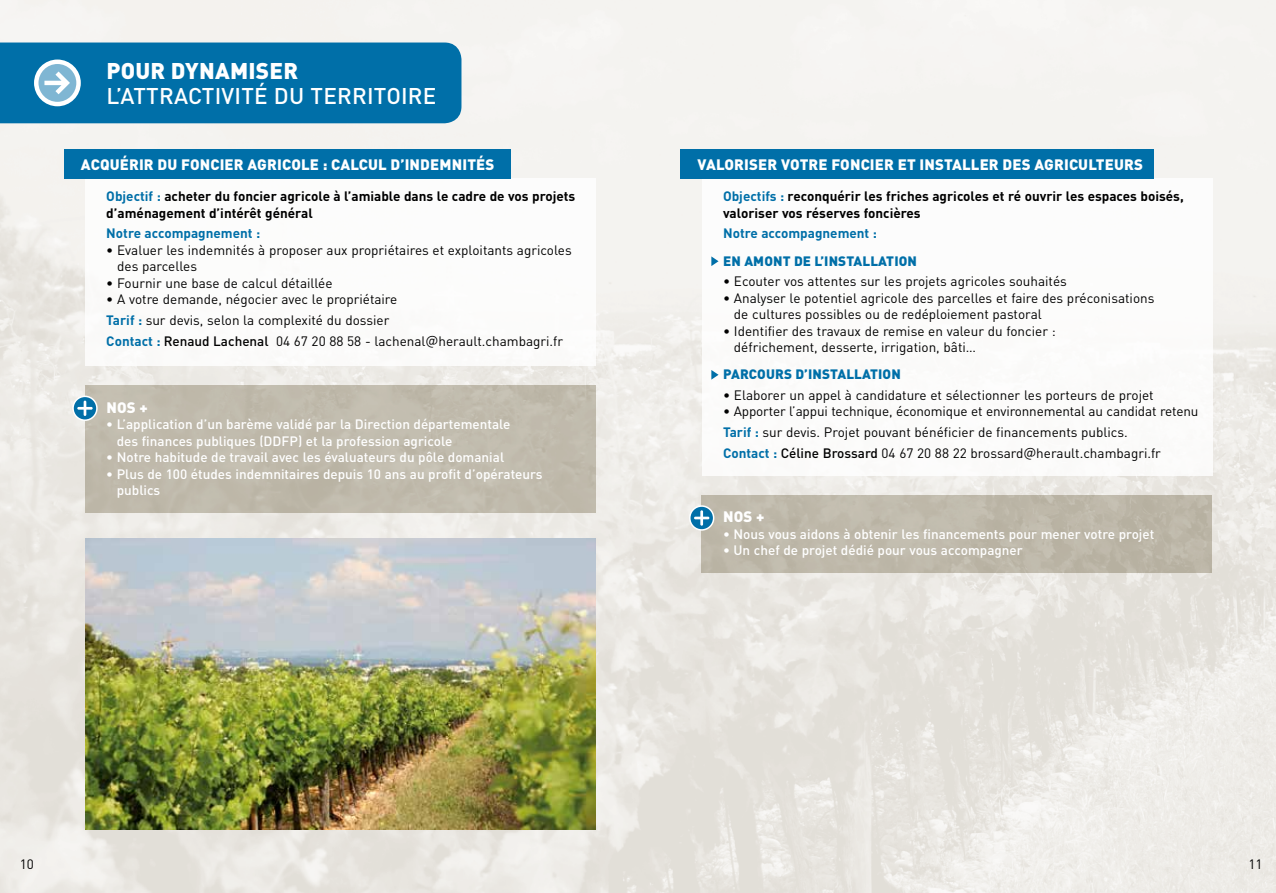
<style>
.page{position:relative;width:1276px;height:893px;background:#fff}
.page>*{position:absolute;margin:0;border:0;box-sizing:border-box;transform-origin:0 0}
.t1{font:500 22.5px "DINOT";letter-spacing:.01em;color:#fff}
.t2{font:900 22.5px "DINOT";letter-spacing:.01em;color:#fff}
.t3{font:900 15px "DINOT";letter-spacing:.01em;color:#fff}
.t4{font:13.5px/20.7px "DINOT";color:#000}
.t5{font:500 13.5px/16.5px "DINOT";color:#fff}
.t6{font:700 13.5px/16.5px "DINOT";color:#000}
.t7{font:900 13.5px "DINOT";letter-spacing:.01em;color:#006fa8}
.t8{font:700 13.5px "DINOT";color:#006fa8}
.s1{color:#006fa8}
.s2{font-weight:700;color:#006fa8}
.s3{font-weight:500}
</style>
<div class="page">
<img style="left:0;top:0;width:1276px;height:893px">
<div style="left:0;top:43px;width:461px;height:80px;background:#006fa8"></div>
<div style="left:85px;top:386px;width:510px;height:127px;background:#c1bbac"></div>
<svg style="left:73px;top:396px;width:24px;height:24px"></svg>
<div style="left:72px;top:396px;width:26px;height:25px;border:2px solid #fff;border-radius:50%"></div>
<svg style="left:77px;top:401px;width:16px;height:15px"></svg>
<div style="left:85px;top:179px;width:510px;height:187px;background:#fff"></div>
<div style="left:64px;top:149px;width:446px;height:30px;background:#006fa8"></div>
<img style="left:85px;top:539px;width:510px;height:290px">
<div style="left:702px;top:495px;width:510px;height:78px;background:#bfb8a9"></div>
<svg style="left:690px;top:506px;width:23px;height:24px"></svg>
<div style="left:689px;top:505px;width:25px;height:26px;border:2px solid #fff;border-radius:50%"></div>
<svg style="left:694px;top:510px;width:15px;height:16px"></svg>
<div style="left:702px;top:179px;width:510px;height:297px;background:#fff"></div>
<div style="left:680px;top:149px;width:473px;height:30px;background:#006fa8"></div>
<svg style="left:711px;top:256px;width:7px;height:10px"></svg>
<svg style="left:711px;top:370px;width:7px;height:10px"></svg>
<h1 class="t2" style="left:106px;top:56px;width:193px">POUR DYNAMISER</h1>
<h1 class="t1" style="left:106px;top:82px;width:331px">l’ATTRACTIVITé DU TERRITOIRE</h1>
<p class="t3" style="left:81px;top:154px;width:57px">ACQUÉRIR</p>
<p class="t3" style="left:158px;top:154px;width:34px">DU FON</p>
<p class="t3" style="left:210px;top:154px;width:18px">CIER</p>
<p class="t3" style="left:247px;top:154px;width:193px">AGRICOLE : CALCUL D’IN DEMNIT</p>
<p class="t3" style="left:476px;top:154px;width:20px">ÉS</p>
<p class="t6" style="left:106px;top:188px;width:470px"><span class="s1">Objectif :</span> acheter du foncier agricole à l’amiable dans le cadre de vos projets d’aménagement d’intérêt général</p>
<p class="t8" style="left:106px;top:225px;width:155px">Notre accompagnement :</p>
<p class="t4" style="left:117px;top:242px;width:456px;line-height:16.5px;text-indent:-11px">• Evaluer les indemnités à proposer aux propriétaires et exploitants agricoles des parcelles</p>
<p class="t4" style="left:106px;top:273px;width:228px">• Fournir une base de calcul détaillée</p>
<p class="t4" style="left:106px;top:289px;width:458px">• A votre demande, négocier avec le propriétaire<br><span class="s2">Tarif :</span> sur devis, selon la complexité du dossier<br><span class="s2">Contact :</span> <span class="s3">Renaud Lachenal</span> 04 67 20 88 58 - lachenal@herault.chambagri.fr</p>
<p class="t3" style="left:106px;top:397px;width:43px">NOS +</p>
<p class="t5" style="left:117px;top:416px;width:395px;text-indent:-10px">• L’application d’un barème validé par la Direction départementale des finances publiques (DDFP) et la profession agricole</p>
<p class="t5" style="left:106px;top:449px;width:399px">• Notre habitude de travail avec les évaluateurs du pôle domanial</p>
<p class="t5" style="left:117px;top:465px;width:427px;text-indent:-10px">• Plus de 100 études indemnitaires depuis 10 ans au profit d’opérateurs publics</p>
<p class="t3" style="left:697px;top:154px;width:94px">VALORISER VOTRE</p>
<p class="t3" style="left:831px;top:154px;width:10px">FON</p>
<p class="t3" style="left:860px;top:154px;width:18px">CIER</p>
<p class="t3" style="left:898px;top:154px;width:247px">ET INSTALLER DES AGRI CULTEURS</p>
<p class="t6" style="left:723px;top:188px;width:462px"><span class="s1">Objectifs :</span> reconquérir les friches agricoles et ré ouvrir les espaces boisés, valoriser vos réserves foncières</p>
<p class="t8" style="left:723px;top:225px;width:155px">Notre accompagnement :</p>
<p class="t7" style="left:723px;top:252px;width:41px">EN AMONT</p>
<p class="t7" style="left:794px;top:252px;width:101px">DE L’INSTALLATION</p>
<p class="t4" style="left:723px;top:271px;width:345px">• Ecouter vos attentes sur les projets agricoles souhaités</p>
<p class="t4" style="left:734px;top:289px;width:422px;line-height:16.5px;text-indent:-11px">• Analyser le potentiel agricole des parcelles et faire des préconisations de cultures possibles ou de redéploiement pastoral</p>
<p class="t4" style="left:734px;top:322px;width:323px;line-height:16.5px;text-indent:-11px">• Identifier des travaux de remise en valeur du foncier : défrichement, desserte, irrigation, bâti…</p>
<p class="t7" style="left:723px;top:365px;width:156px">PARCOURS D’INSTALLATION</p>
<p class="t4" style="left:723px;top:385px;width:432px">• Elaborer un appel à candidature et sélectionner les porteurs de projet</p>
<p class="t4" style="left:723px;top:401px;width:477px">• Apporter l’appui technique, économique et environnemental au candidat retenu<br><span class="s2">Tarif :</span> sur devis. Projet pouvant bénéficier de financements publics.<br><span class="s2">Contact :</span> <span class="s3">Céline Brossard</span> 04 67 20 88 22 brossard@herault.chambagri.fr</p>
<p class="t3" style="left:723px;top:507px;width:43px">NOS +</p>
<p class="t5" style="left:723px;top:525px;width:433px">• Nous vous aidons à obtenir les financements pour mener votre projet</p>
<p class="t5" style="left:723px;top:542px;width:301px">• Un chef de projet dédié pour vous accompagner</p>
<p class="t4" style="left:20px;top:854px;width:16px">10</p>
<p class="t4" style="left:1248px;top:854px;width:16px">11</p>
</div>
